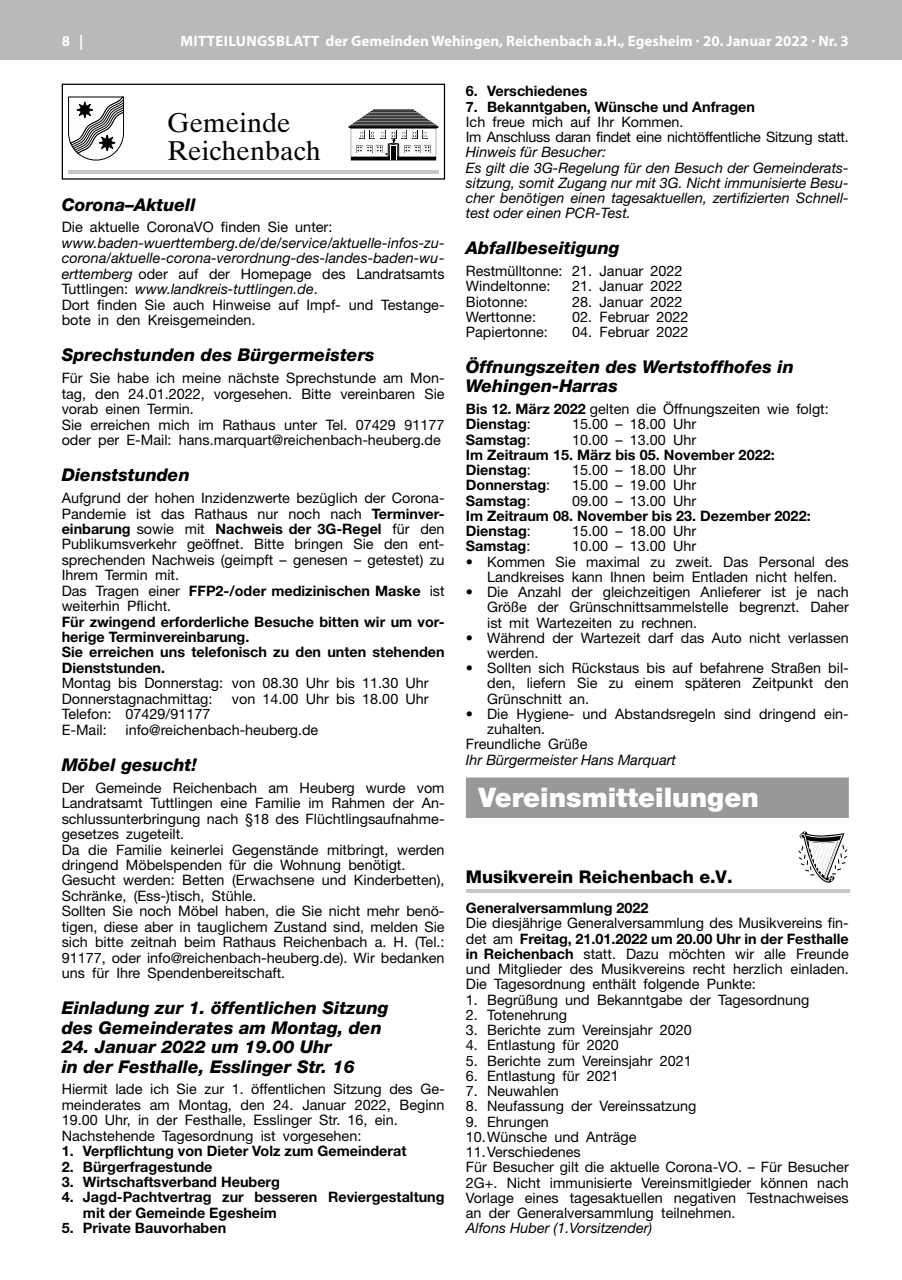
<style>
.page{position:relative;width:902px;height:1280px;background:#fff}
.page>*{position:absolute;margin:0;border:0;box-sizing:border-box;transform-origin:0 0}
.t1{font:27.15px/28.8px "Times Ten";color:#000}
.t2{font:900 27px "Helvetica Neue";color:#fff}
.t3{font:italic 800 17.55px/19.4px "Helvetica Neue";color:#000}
.t4{font:800 17.55px "Helvetica Neue";color:#000}
.t5{font:700 15px "Myriad Pro";color:#fff}
.t6{font:14.4px/15.5px "Helvetica Neue";color:#000}
.t7{font:italic 14.4px/15.5px "Helvetica Neue";color:#000}
.t8{font:700 14.4px/15.5px "Helvetica Neue";color:#000}
.t9{font:14.4px/15.3px "Helvetica Neue";letter-spacing:-.02em;color:#000}
.s1{font-style:normal}
.s2{font-weight:700}
.s3{font-weight:400}
</style>
<div class="page">
<hr style="left:901px;top:0;width:1px;height:60px;background:#b9b9ba">
<div style="left:0;top:0;width:901px;height:60px;background:#b9b9ba"></div>
<div style="left:62px;top:84px;width:383px;height:96px;border:1px solid #000"></div>
<svg style="left:348px;top:109px;width:91px;height:51px"></svg>
<svg style="left:68px;top:96px;width:56px;height:65px"></svg>
<hr style="left:68px;top:170px;width:370px;height:3px;background:#c6c7c7">
<div style="left:466px;top:777px;width:382px;height:41px;background:#989898"></div>
<svg style="left:797px;top:831px;width:51px;height:52px"></svg>
<hr style="left:466px;top:889px;width:383px;height:3px;background:#c6c7c7">
<p class="t5" style="left:62px;top:31px;width:23px">8 |</p>
<p class="t5" style="left:180px;top:31px;width:669px">MITTeIluNgSblATT der gemeinden Wehingen, Reichenbach a.H., egesheim · 20. Januar 2022 · Nr. 3</p>
<h1 class="t1" style="left:167px;top:108px;width:155px">Gemeinde<br>Reichenbach</h1>
<p class="t3" style="left:62px;top:195px;width:135px">Corona–Aktuell</p>
<p class="t6" style="left:62px;top:219px;width:272px">Die aktuelle CoronaVO finden Sie unter:</p>
<p class="t7" style="left:62px;top:235px;width:384px">www.baden-wuerttemberg.de/de/service/aktuelle-infos-zu&shy;corona/aktuelle-corona-verordnung-des-landes-baden-wu&shy;erttemberg <span class="s1">oder auf der Homepage des Landratsamts Tuttlingen:</span> www.landkreis-tuttlingen.de<span class="s1">.<br>Dort finden Sie auch Hinweise auf Impf- und Testange&shy;bote in den Kreisgemeinden.</span></p>
<p class="t3" style="left:62px;top:345px;width:314px">Sprechstunden des Bürgermeisters</p>
<p class="t6" style="left:62px;top:370px;width:384px">Für Sie habe ich meine nächste Sprechstunde am Mon&shy;tag, den 24.01.2022, vorgesehen. Bitte vereinbaren Sie vorab einen Termin.<br>Sie erreichen mich im Rathaus unter Tel. 07429 91177 oder per E-Mail: hans.marquart@reichenbach-heuberg.de</p>
<p class="t3" style="left:62px;top:465px;width:130px">Dienststunden</p>
<p class="t6" style="left:62px;top:490px;width:384px">Aufgrund der hohen Inzidenzwerte bezüglich der Corona-Pandemie ist das Rathaus nur noch nach <span class="s2">Terminver&shy;einbarung</span> sowie mit <span class="s2">Nachweis der 3G-Regel</span> für den Publikumsverkehr geöffnet. Bitte bringen Sie den ent&shy;sprechenden Nachweis (geimpft – genesen – getestet) zu Ihrem Termin mit.<br>Das Tragen einer <span class="s2">FFP2-/oder medizinischen Maske</span> ist weiterhin Pflicht.</p>
<p class="t8" style="left:62px;top:613px;width:384px">Für zwingend erforderliche Besuche bitten wir um vor&shy;herige Terminvereinbarung.<br>Sie erreichen uns telefonisch zu den unten stehenden Dienststunden.</p>
<p class="t6" style="left:62px;top:675px;width:368px">Montag bis Donnerstag: von 08.30 Uhr bis 11.30 Uhr<br>Donnerstagnachmittag:</p>
<p class="t6" style="left:232px;top:691px;width:198px">von 14.00 Uhr bis 18.00 Uhr</p>
<p class="t6" style="left:62px;top:706px;width:150px">Telefon: 07429/91177<br>E-Mail:</p>
<p class="t6" style="left:125px;top:721px;width:194px">info@reichenbach-heuberg.de</p>
<p class="t3" style="left:62px;top:755px;width:137px">Möbel gesucht!</p>
<p class="t6" style="left:62px;top:780px;width:384px">Der Gemeinde Reichenbach am Heuberg wurde vom Landratsamt Tuttlingen eine Familie im Rahmen der An&shy;schlussunterbringung nach §18 des Flüchtlingsaufnahme&shy;gesetzes zugeteilt.<br>Da die Familie keinerlei Gegenstände mitbringt, werden dringend Möbelspenden für die Wohnung benötigt.<br>Gesucht werden: Betten (Erwachsene und Kinderbetten), Schränke, (Ess-)tisch, Stühle.<br>Sollten Sie noch Möbel haben, die Sie nicht mehr benö&shy;tigen, diese aber in tauglichem Zustand sind, melden Sie sich bitte zeitnah beim Rathaus Reichenbach a. H. (Tel.:<br>91177, oder info@reichenbach-heuberg.de). Wir bedanken uns für Ihre Spendenbereitschaft.</p>
<p class="t3" style="left:62px;top:998px;width:328px">Einladung zur 1. öffentlichen Sitzung des Gemeinderates am Montag, den</p>
<p class="t3" style="left:62px;top:1037px;width:294px">24. Januar 2022 um 19.00 Uhr<br>in der Festhalle, Esslinger Str. 16</p>
<p class="t6" style="left:62px;top:1081px;width:384px">Hiermit lade ich Sie zur 1. öffentlichen Sitzung des Ge&shy;meinderates am Montag, den 24. Januar 2022, Beginn 19.00 Uhr, in der Festhalle, Esslinger Str. 16, ein.<br>Nachstehende Tagesordnung ist vorgesehen:</p>
<p class="t8" style="left:62px;top:1143px;width:346px">1. Verpflichtung von Dieter Volz zum Gemeinderat</p>
<p class="t8" style="left:62px;top:1158px;width:152px">2. Bürgerfragestunde</p>
<p class="t8" style="left:62px;top:1174px;width:220px">3. Wirtschaftsverband Heuberg</p>
<p class="t8" style="left:83px;top:1189px;width:363px;text-indent:-21px">4. Jagd-Pachtvertrag zur besseren Reviergestaltung mit der Gemeinde Egesheim</p>
<p class="t8" style="left:62px;top:1220px;width:166px">5. Private Bauvorhaben</p>
<p class="t8" style="left:466px;top:83px;width:123px">6. Verschiedenes</p>
<p class="t8" style="left:466px;top:98px;width:290px">7. Bekanntgaben, Wünsche und Anfragen</p>
<p class="t9" style="left:466px;top:114px;width:384px">Ich freue mich auf Ihr Kommen.<br>Im Anschluss daran findet eine nichtöffentliche Sitzung statt.</p>
<p class="t7" style="left:466px;top:144px;width:384px">Hinweis für Besucher:<br>Es gilt die 3G-Regelung für den Besuch der Gemeinderats&shy;sitzung, somit Zugang nur mit 3G. Nicht immunisierte Besu&shy;cher benötigen einen tagesaktuellen, zertifizierten Schnell&shy;test oder einen PCR-Test.</p>
<p class="t3" style="left:466px;top:238px;width:155px">Abfallbeseitigung</p>
<p class="t6" style="left:466px;top:263px;width:218px">Restmülltonne: 21. Januar 2022<br>Windeltonne:</p>
<p class="t6" style="left:572px;top:278px;width:112px">21. Januar 2022</p>
<p class="t6" style="left:466px;top:293px;width:63px">Biotonne:</p>
<p class="t6" style="left:572px;top:293px;width:112px">28. Januar 2022</p>
<p class="t6" style="left:466px;top:309px;width:72px">Werttonne:</p>
<p class="t6" style="left:572px;top:309px;width:118px">02. Februar 2022</p>
<p class="t6" style="left:466px;top:324px;width:83px">Papiertonne:</p>
<p class="t6" style="left:572px;top:324px;width:118px">04. Februar 2022</p>
<p class="t3" style="left:466px;top:357px;width:329px">Öffnungszeiten des Wertstoffhofes in<br>Wehingen-Harras</p>
<p class="t6" style="left:466px;top:401px;width:364px"><span class="s2">Bis 12. März 2022</span> gelten die Öffnungszeiten wie folgt:<br><span class="s2">Dienstag</span>:</p>
<p class="t6" style="left:572px;top:416px;width:125px">15.00 – 18.00 Uhr</p>
<p class="t8" style="left:466px;top:431px;width:66px">Samstag<span class="s3">:</span></p>
<p class="t6" style="left:572px;top:431px;width:125px">10.00 – 13.00 Uhr</p>
<p class="t8" style="left:466px;top:447px;width:310px">Im Zeitraum 15. März bis 05. November 2022:<br>Dienstag<span class="s3">:</span></p>
<p class="t6" style="left:572px;top:462px;width:125px">15.00 – 18.00 Uhr</p>
<p class="t8" style="left:466px;top:477px;width:86px">Donnerstag<span class="s3">:</span></p>
<p class="t6" style="left:572px;top:477px;width:125px">15.00 – 19.00 Uhr</p>
<p class="t8" style="left:466px;top:492px;width:66px">Samstag<span class="s3">:</span></p>
<p class="t6" style="left:572px;top:492px;width:125px">09.00 – 13.00 Uhr</p>
<p class="t8" style="left:466px;top:508px;width:346px">Im Zeitraum 08. November bis 23. Dezember 2022:<br>Dienstag<span class="s3">:</span></p>
<p class="t6" style="left:572px;top:523px;width:125px">15.00 – 18.00 Uhr</p>
<p class="t8" style="left:466px;top:538px;width:66px">Samstag<span class="s3">:</span></p>
<p class="t6" style="left:572px;top:538px;width:125px">10.00 – 13.00 Uhr</p>
<p class="t6" style="left:487px;top:553px;width:363px;text-indent:-21px">• Kommen Sie maximal zu zweit. Das Personal des<br>Landkreises kann Ihnen beim Entladen nicht helfen.</p>
<p class="t6" style="left:487px;top:584px;width:363px;text-align:justify;text-indent:-21px">• Die Anzahl der gleichzeitigen Anlieferer ist je nach Größe der Grünschnittsammelstelle begrenzt. Daher ist mit Wartezeiten zu rechnen.</p>
<p class="t6" style="left:487px;top:630px;width:363px;text-indent:-21px">• Während der Wartezeit darf das Auto nicht verlassen werden.</p>
<p class="t6" style="left:487px;top:660px;width:363px;text-align:justify;text-indent:-21px">• Sollten sich Rückstaus bis auf befahrene Straßen bil&shy;den, liefern Sie zu einem späteren Zeitpunkt den Grünschnitt an.</p>
<p class="t6" style="left:466px;top:706px;width:384px">• Die Hygiene- und Abstandsregeln sind dringend ein-</p>
<p class="t6" style="left:487px;top:721px;width:60px">zuhalten.</p>
<p class="t6" style="left:466px;top:736px;width:123px">Freundliche Grüße</p>
<p class="t7" style="left:466px;top:751px;width:212px">Ihr Bürgermeister Hans Marquart</p>
<h2 class="t2" style="left:478px;top:781px;width:282px">Vereinsmitteilungen</h2>
<p class="t4" style="left:466px;top:866px;width:268px">Musikverein Reichenbach e.V.</p>
<p class="t8" style="left:466px;top:900px;width:184px">Generalversammlung 2022</p>
<p class="t6" style="left:466px;top:915px;width:384px;text-align:justify">Die diesjährige Generalversammlung des Musikvereins fin&shy;det am <span class="s2">Freitag, 21.01.2022 um 20.00 Uhr in der Festhalle in Reichenbach</span> statt. Dazu möchten wir alle Freunde und Mitglieder des Musikvereins recht herzlich einladen.<br>Die Tagesordnung enthält folgende Punkte:</p>
<p class="t6" style="left:466px;top:991px;width:345px">1. Begrüßung und Bekanntgabe der Tagesordnung</p>
<p class="t6" style="left:466px;top:1007px;width:103px">2. Totenehrung</p>
<p class="t6" style="left:466px;top:1022px;width:227px">3. Berichte zum Vereinsjahr 2020</p>
<p class="t6" style="left:466px;top:1037px;width:154px">4. Entlastung für 2020</p>
<p class="t6" style="left:466px;top:1052px;width:227px">5. Berichte zum Vereinsjahr 2021</p>
<p class="t6" style="left:466px;top:1068px;width:154px">6. Entlastung für 2021</p>
<p class="t6" style="left:466px;top:1083px;width:94px">7. Neuwahlen</p>
<p class="t6" style="left:466px;top:1098px;width:232px">8. Neufassung der Vereinssatzung</p>
<p class="t6" style="left:466px;top:1113px;width:384px">9. Ehrungen<br>10.Wünsche und Anträge<br>11.Verschiedenes<br>Für Besucher gilt die aktuelle Corona-VO. – Für Besucher 2G+. Nicht immunisierte Vereinsmitlgieder können nach Vorlage eines tagesaktuellen negativen Testnachweises an der Generalversammlung teilnehmen.</p>
<p class="t7" style="left:466px;top:1220px;width:188px">Alfons Huber (1.Vorsitzender)</p>
</div>
